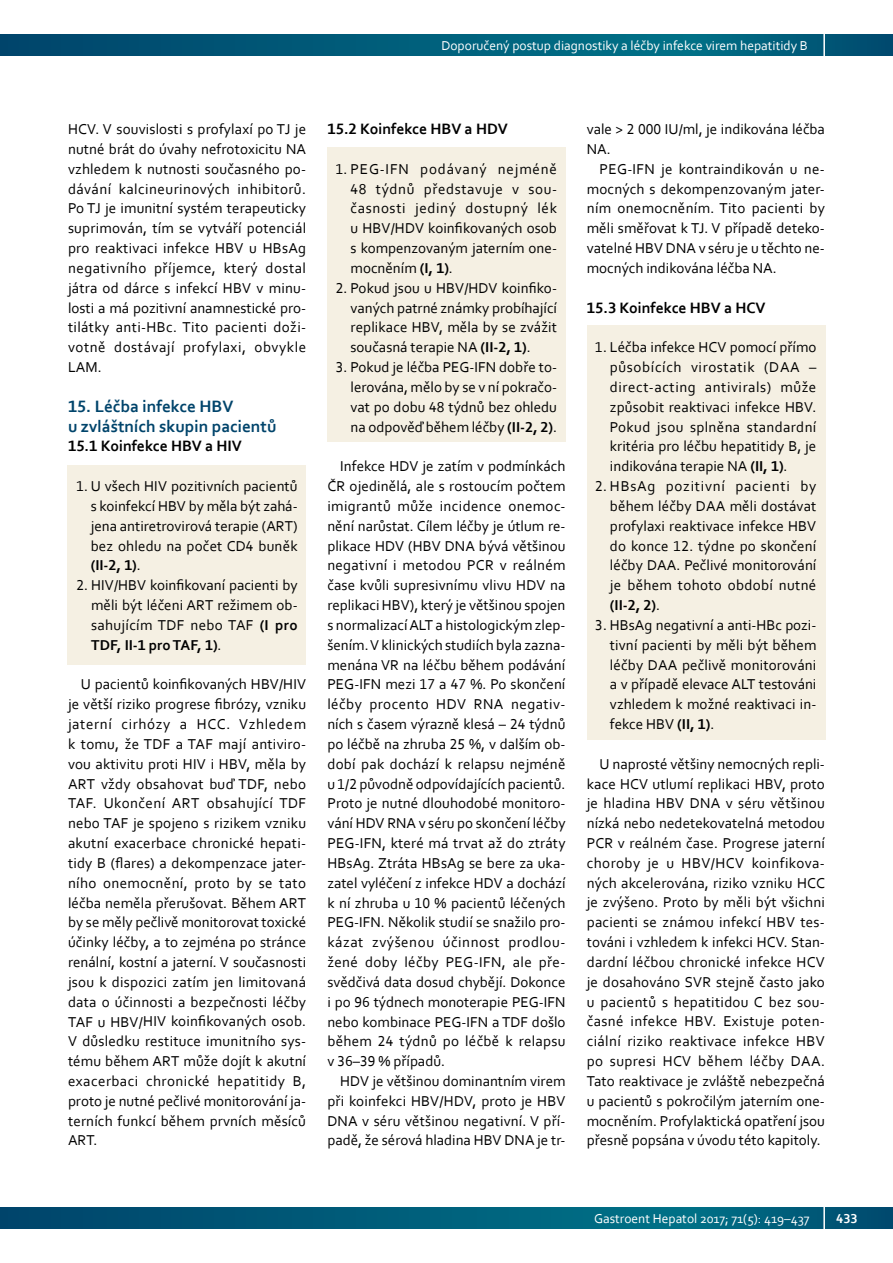
<style>
.page{position:relative;width:893px;height:1263px;background:#fff}
.page>*{position:absolute;margin:0;border:0;box-sizing:border-box;transform-origin:0 0}
.t1{font:700 17.25px/19.8px "Corbel";color:#00446b}
.t2{font:700 15.75px "Corbel";color:#000}
.t3{font:15px/19.8px "Corbel";color:#000;text-align:justify}
.t4{font:13.5px "Corbel";color:#fff}
.t5{font:700 13.5px "Corbel";color:#fff}
.s1{font-weight:700}
</style>
<div class="page">
<svg style="left:0;top:34px;width:893px;height:22px;background:#005b79"></svg>
<hr style="left:823px;top:0;width:2px;height:79px;background:#fff">
<svg style="left:0;top:1207px;width:893px;height:22px;background:#005b79"></svg>
<hr style="left:823px;top:1184px;width:2px;height:79px;background:#fff">
<div style="left:327px;top:147px;width:239px;height:295px;background:#f5f0e3"></div>
<div style="left:587px;top:325px;width:239px;height:415px;background:#f5f0e3"></div>
<div style="left:67px;top:465px;width:239px;height:200px;background:#f5f0e3"></div>
<p class="t4" style="left:441px;top:37px;width:368px">Doporučený postup diagnostiky a léčby infekce virem hepatitidy B</p>
<p class="t4" style="left:531px;top:37px;width:279px">Hereditárny angioedém ako príčina bol stí brucha</p>
<p class="t3" style="left:68px;top:119px;width:240px">HCV. V souvislosti s profylaxí po TJ je nutné brát do úvahy nefrotoxicitu NA vzhledem k nutnosti současného po&shy;dávání kalcineurinových inhibitorů.<br>Po TJ je imunitní systém terapeuticky suprimován, tím se vytváří potenciál pro reaktivaci infekce HBV u HBsAg negativního příjemce, který dostal játra od dárce s infekcí HBV v minu&shy;losti a má pozitivní anamnestické pro&shy;tilátky anti-HBc. Tito pacienti doži&shy;votně dostávají profylaxi, obvykle LAM.</p>
<p class="t1" style="left:68px;top:396px;width:210px">15. Léčba infekce HBV<br>u zvláštních skupin pacientů</p>
<p class="t2" style="left:68px;top:436px;width:175px">15.1 Koinfekce HBV a HIV</p>
<p class="t3" style="left:91px;top:476px;width:208px;text-indent:-14px">1. U všech HIV pozitivních pacientů s koinfekcí HBV by měla být zahá&shy;jena antiretrovirová terapie (ART) bez ohledu na počet CD4 buněk <span class="s1">(II-2, 1)</span>.</p>
<p class="t3" style="left:91px;top:575px;width:208px;text-indent:-15px">2. HIV/HBV koinfikovaní pacienti by měli být léčeni ART režimem ob&shy;sahujícím TDF nebo TAF <span class="s1">(I pro TDF, II-1 pro TAF, 1)</span>.</p>
<p class="t3" style="left:68px;top:674px;width:240px;text-indent:13px">U pacientů koinfikovaných HBV/HIV je větší riziko progrese fibrózy, vzniku jaterní cirhózy a HCC. Vzhledem k tomu, že TDF a TAF mají antiviro&shy;vou aktivitu proti HIV i HBV, měla by ART vždy obsahovat buď TDF, nebo TAF. Ukončení ART obsahující TDF nebo TAF je spojeno s rizikem vzniku akutní exacerbace chronické hepati&shy;tidy B (flares) a dekompenzace jater&shy;ního onemocnění, proto by se tato léčba neměla přerušovat. Během ART by se měly pečlivě monitorovat toxické účinky léčby, a to zejména po stránce renální, kostní a jaterní. V současnosti jsou k dispozici zatím jen limitovaná data o účinnosti a bezpečnosti léčby TAF u HBV/HIV koinfikovaných osob.<br>V důsledku restituce imunitního sys&shy;tému během ART může dojít k akutní exacerbaci chronické hepatitidy B, proto je nutné pečlivé monitorování ja&shy;terních funkcí během prvních měsíců ART.</p>
<p class="t2" style="left:327px;top:119px;width:182px">15.2 Koinfekce HBV a HDV</p>
<p class="t3" style="left:351px;top:159px;width:208px;text-indent:-15px">1. PEG-IFN podávaný nejméně 48 týdnů představuje v sou&shy;časnosti jediný dostupný lék u HBV/HDV koinfikovaných osob s kompenzovaným jaterním one&shy;mocněním <span class="s1">(I, 1)</span>.</p>
<p class="t3" style="left:351px;top:278px;width:208px;text-indent:-15px">2. Pokud jsou u HBV/HDV koinfiko&shy;vaných patrné známky probíhající replikace HBV, měla by se zvážit současná terapie NA <span class="s1">(II-2, 1)</span>.</p>
<p class="t3" style="left:351px;top:357px;width:208px;text-indent:-15px">3. Pokud je léčba PEG-IFN dobře to&shy;lerována, mělo by se v ní pokračo&shy;vat po dobu 48 týdnů bez ohledu na odpověď během léčby <span class="s1">(II-2, 2)</span>.</p>
<p class="t3" style="left:327px;top:456px;width:240px;text-indent:13px">Infekce HDV je zatím v podmínkách ČR ojedinělá, ale s rostoucím počtem imigrantů může incidence onemoc&shy;nění narůstat. Cílem léčby je útlum re&shy;plikace HDV (HBV DNA bývá většinou negativní i metodou PCR v reálném čase kvůli supresivnímu vlivu HDV na replikaci HBV), který je většinou spojen s normalizací ALT a histologickým zlep&shy;šením. V klinických studiích byla zazna&shy;menána VR na léčbu během podávání PEG-IFN mezi 17 a 47 %. Po skončení léčby procento HDV RNA negativ&shy;ních s časem výrazně klesá – 24 týdnů po léčbě na zhruba 25 %, v dalším ob&shy;dobí pak dochází k relapsu nejméně u 1/2 původně odpovídajících pacientů.<br>Proto je nutné dlouhodobé monitoro&shy;vání HDV RNA v séru po skončení léčby PEG-IFN, které má trvat až do ztráty HBsAg. Ztráta HBsAg se bere za uka&shy;zatel vyléčení z infekce HDV a dochází k ní zhruba u 10 % pacientů léčených PEG-IFN. Několik studií se snažilo pro&shy;kázat zvýšenou účinnost prodlou&shy;žené doby léčby PEG-IFN, ale pře&shy;svědčivá data dosud chybějí. Dokonce i po 96 týdnech monoterapie PEG-IFN nebo kombinace PEG-IFN a TDF došlo během 24 týdnů po léčbě k relapsu v 36–39 % případů.</p>
<p class="t3" style="left:327px;top:1071px;width:240px;text-indent:13px">HDV je většinou dominantním virem při koinfekci HBV/HDV, proto je HBV DNA v séru většinou negativní. V pří&shy;padě, že sérová hladina HBV DNA je tr-</p>
<p class="t3" style="left:587px;top:119px;width:240px">vale &gt; 2 000 IU/ml, je indikována léčba<br>NA.</p>
<p class="t3" style="left:587px;top:159px;width:240px;text-indent:13px">PEG-IFN je kontraindikován u ne&shy;mocných s dekompenzovaným jater&shy;ním onemocněním. Tito pacienti by měli směřovat k TJ. V případě deteko&shy;vatelné HBV DNA v séru je u těchto ne&shy;mocných indikována léčba NA.</p>
<p class="t2" style="left:587px;top:298px;width:180px">15.3 Koinfekce HBV a HCV</p>
<p class="t3" style="left:610px;top:337px;width:208px;text-indent:-15px">1. Léčba infekce HCV pomocí přímo působících virostatik (DAA – direct-acting antivirals) může způsobit reaktivaci infekce HBV.<br>Pokud jsou splněna standardní kritéria pro léčbu hepatitidy B, je indikována terapie NA <span class="s1">(II, 1)</span>.</p>
<p class="t3" style="left:610px;top:476px;width:208px;text-indent:-15px">2. HBsAg pozitivní pacienti by během léčby DAA měli dostávat profylaxi reaktivace infekce HBV do konce 12. týdne po skončení léčby DAA. Pečlivé monitorování je během tohoto období nutné <span class="s1">(II-2, 2)</span>.</p>
<p class="t3" style="left:610px;top:615px;width:208px;text-indent:-15px">3. HBsAg negativní a anti-HBc pozi&shy;tivní pacienti by měli být během léčby DAA pečlivě monitorováni a v případě elevace ALT testováni vzhledem k možné reaktivaci in&shy;fekce HBV <span class="s1">(II, 1)</span>.</p>
<p class="t3" style="left:587px;top:753px;width:240px;text-indent:13px">U naprosté většiny nemocných repli&shy;kace HCV utlumí replikaci HBV, proto je hladina HBV DNA v séru většinou nízká nebo nedetekovatelná metodou PCR v reálném čase. Progrese jaterní choroby je u HBV/HCV koinfikova&shy;ných akcelerována, riziko vzniku HCC je zvýšeno. Proto by měli být všichni pacienti se známou infekcí HBV tes&shy;továni i vzhledem k infekci HCV. Stan&shy;dardní léčbou chronické infekce HCV je dosahováno SVR stejně často jako u pacientů s hepatitidou C bez sou&shy;časné infekce HBV. Existuje poten&shy;ciální riziko reaktivace infekce HBV po supresi HCV během léčby DAA.<br>Tato reaktivace je zvláště nebezpečná u pacientů s pokročilým jaterním one&shy;mocněním. Profylaktická opatření jsou přesně popsána v úvodu této kapitoly.</p>
<p class="t4" style="left:594px;top:1210px;width:217px">Gastroent Hepatol 2017; 71(5): 419–437</p>
<p class="t5" style="left:836px;top:1210px;width:23px">433</p>
</div>
